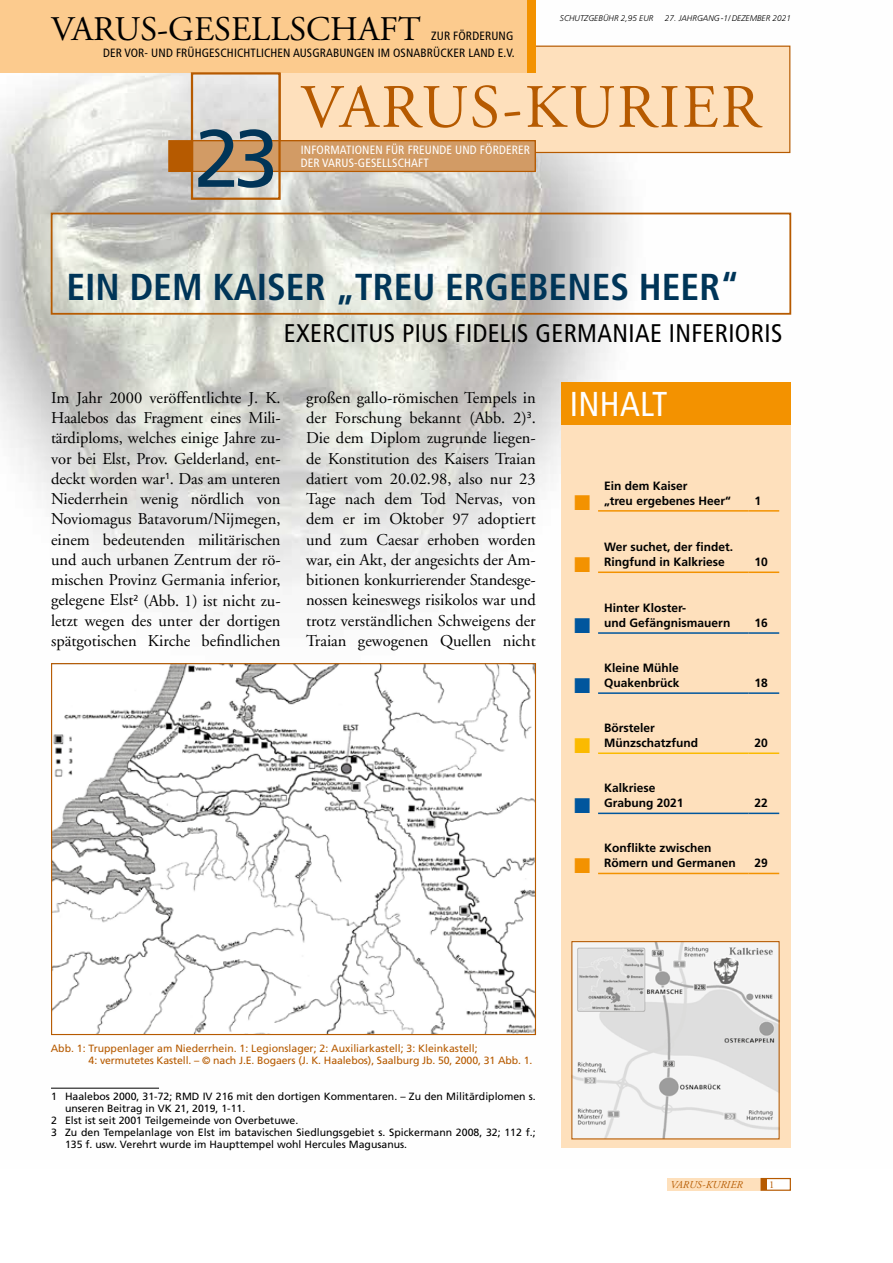
<style>
.page{position:relative;width:893px;height:1263px;background:#fff}
.page>*{position:absolute;margin:0;border:0;box-sizing:border-box;transform-origin:0 0}
.t1{font:81px "Frutiger";color:#003558}
.t2{font:61.5px "Adobe Garamond";letter-spacing:.04em;color:#b65a00}
.t3{font:700 condensed 37.5px "Frutiger";color:#003558}
.t4{font:34.5px "Adobe Garamond";color:#000}
.t5{font:condensed 34.5px "Frutiger";letter-spacing:.01em;color:#fff}
.t6{font:condensed 25.5px "Frutiger";letter-spacing:.015em;color:#000}
.t7{font:25.5px "Wingdings";color:#f39200}
.t8{font:25.5px "Wingdings";color:#00569d}
.t9{font:25.5px "Wingdings";color:#fbba00}
.t10{font:16.5px/20.2px "Adobe Garamond";color:#000;text-align:justify}
.t11{font:700 12px/15px "Frutiger";color:#000}
.t12{font:condensed 12px/17.5px "Frutiger";letter-spacing:.01em;color:#000;text-align:right}
.t13{font:condensed 12px/13.5px "Frutiger";letter-spacing:.01em;color:#fff}
.t14{font:10.5px "Frutiger";color:#000}
.t15{font:10.5px/12px "Frutiger";color:#b65a00}
.t16{font:italic 10.5px "Adobe Garamond";letter-spacing:.02em;color:#b65a00}
.t17{font:10.5px "Adobe Garamond";color:#b65a00}
.t18{font:italic 300 8.25px "Frutiger";color:#000}
</style>
<div class="page">
<div style="left:668px;top:1178px;width:93px;height:13px;background:#fee0bc"></div>
<div style="left:761px;top:1178px;width:30px;height:13px;border:1px solid #b65a00"></div>
<div style="left:761px;top:1178px;width:5px;height:12px;background:#b65a00"></div>
<img style="left:0;top:45px;width:792px;height:1043px">
<div style="left:279px;top:46px;width:511px;height:107px;background:#fee0bc;border:1px solid #b65a00"></div>
<div style="left:0;top:0;width:531px;height:72px;background:#fccb8e"></div>
<div style="left:527px;top:0;width:9px;height:72px;background:#f39200"></div>
<div style="left:168px;top:140px;width:368px;height:32px;background:#b65a00;border:1px solid #b65a00"></div>
<div style="left:193px;top:141px;width:342px;height:30px;background:#d29b65"></div>
<div style="left:192px;top:140px;width:344px;height:32px;border:1px solid #b65a00"></div>
<div style="left:191px;top:72px;width:90px;height:128px;border:2px solid #b65a00"></div>
<div style="left:51px;top:213px;width:740px;height:102px;border:2px solid #b65a00"></div>
<div style="left:561px;top:383px;width:230px;height:765px;background:#fee0bc"></div>
<div style="left:561px;top:383px;width:230px;height:42px;background:#f39200"></div>
<hr style="left:51px;top:1088px;width:108px;height:1px;background:#000">
<img style="left:53px;top:665px;width:481px;height:368px">
<hr style="left:598px;top:752px;width:151px;height:2px;background:#fbba00">
<hr style="left:749px;top:752px;width:30px;height:2px;background:#fbba00">
<hr style="left:598px;top:692px;width:151px;height:2px;background:#00569d">
<hr style="left:749px;top:692px;width:30px;height:2px;background:#00569d">
<hr style="left:598px;top:510px;width:151px;height:2px;background:#f39200">
<hr style="left:749px;top:510px;width:30px;height:2px;background:#f39200">
<hr style="left:598px;top:571px;width:151px;height:2px;background:#f39200">
<hr style="left:749px;top:571px;width:30px;height:2px;background:#f39200">
<hr style="left:598px;top:632px;width:151px;height:2px;background:#00569d">
<hr style="left:749px;top:632px;width:30px;height:2px;background:#00569d">
<hr style="left:598px;top:813px;width:151px;height:1px;background:#00569d">
<hr style="left:749px;top:813px;width:30px;height:1px;background:#00569d">
<hr style="left:598px;top:873px;width:151px;height:1px;background:#f39200">
<hr style="left:749px;top:873px;width:30px;height:1px;background:#f39200">
<img style="left:573px;top:943px;width:205px;height:194px">
<h3 class="t4" style="left:51px;top:11px;width:371px">VARUS-GESELLSCHAFT</h3>
<p class="t12" style="left:103px;top:27px;width:413px">ZUR FÖRDERUNG<br>DER VOR- UND FRÜHGESCHICHTLICHEN AUSGRABUNGEN IM OSNABRÜCKER LAND E.V.</p>
<p class="t18" style="left:560px;top:13px;width:95px">SCHUTZGEBÜHR 2,95 EUR</p>
<p class="t18" style="left:665px;top:13px;width:128px">27. JAHRGANG-1/ DEZEMBER 2021</p>
<h1 class="t1" style="left:194px;top:111px;width:86px">23</h1>
<h2 class="t2" style="left:301px;top:74px;width:461px">VARUS-KURIER</h2>
<p class="t13" style="left:301px;top:143px;width:231px">INFORMATIONEN FÜR FREUNDE UND FÖRDERER<br>DER VARUS-GESELLSCHAFT</p>
<h3 class="t3" style="left:66px;top:265px;width:675px">EIN DEM KAISER „TREU ERGEBENES HEER“</h3>
<h3 class="t6" style="left:284px;top:318px;width:500px">EXERCITUS PIUS FIDELIS GERMANIAE INFERIORIS</h3>
<p class="t10" style="left:51px;top:388px;width:231px">Im Jahr 2000 veröffentlichte J. K.<br>Haalebos das Fragment eines Mili&shy;tärdiploms, welches einige Jahre zu&shy;vor bei Elst, Prov. Gelderland, ent&shy;deckt worden war<sup>1</sup>. Das am unteren Niederrhein wenig nördlich von Noviomagus Batavorum/Nijmegen, einem bedeutenden militärischen und auch urbanen Zentrum der rö&shy;mischen Provinz Germania inferior, gelegene Elst<sup>2</sup> (Abb. 1) ist nicht zu&shy;letzt wegen des unter der dortigen spätgotischen Kirche befindlichen</p>
<p class="t10" style="left:306px;top:388px;width:231px">großen gallo-römischen Tempels in der Forschung bekannt (Abb. 2)<sup>3</sup>.<br>Die dem Diplom zugrunde liegen&shy;de Konstitution des Kaisers Traian datiert vom 20.02.98, also nur 23<br>Tage nach dem Tod Nervas, von dem er im Oktober 97 adoptiert und zum Caesar erhoben worden war, ein Akt, der angesichts der Am&shy;bitionen konkurrierender Standesge&shy;nossen keineswegs risikolos war und trotz verständlichen Schweigens der Traian gewogenen Quellen nicht</p>
<h3 class="t5" style="left:570px;top:384px;width:99px">INHALT</h3>
<h3 class="t7" style="left:573px;top:489px;width:21px">■</h3>
<p class="t11" style="left:604px;top:478px;width:128px">Ein dem Kaiser<br>„treu ergebenes Heer“</p>
<p class="t11" style="left:755px;top:493px;width:8px">1</p>
<h3 class="t7" style="left:573px;top:551px;width:21px">■</h3>
<p class="t11" style="left:604px;top:539px;width:131px">Wer suchet, der findet.<br>Ringfund in Kalkriese</p>
<p class="t11" style="left:755px;top:554px;width:15px">10</p>
<h3 class="t8" style="left:573px;top:612px;width:21px">■</h3>
<p class="t11" style="left:604px;top:600px;width:128px">Hinter Kloster-<br>und Gefängnismauern</p>
<p class="t11" style="left:755px;top:615px;width:15px">16</p>
<h3 class="t8" style="left:573px;top:672px;width:21px">■</h3>
<p class="t11" style="left:604px;top:660px;width:77px">Kleine Mühle<br>Quakenbrück</p>
<p class="t11" style="left:755px;top:675px;width:15px">18</p>
<h3 class="t9" style="left:573px;top:732px;width:21px">■</h3>
<p class="t11" style="left:604px;top:720px;width:95px">Börsteler<br>Münzschatzfund</p>
<p class="t11" style="left:755px;top:735px;width:15px">20</p>
<h3 class="t8" style="left:573px;top:792px;width:21px">■</h3>
<p class="t11" style="left:604px;top:780px;width:81px">Kalkriese<br>Grabung 2021</p>
<p class="t11" style="left:755px;top:795px;width:15px">22</p>
<h3 class="t7" style="left:573px;top:852px;width:21px">■</h3>
<p class="t11" style="left:604px;top:841px;width:133px">Konflikte zwischen<br>Römern und Germanen</p>
<p class="t11" style="left:755px;top:856px;width:15px">29</p>
<p class="t15" style="left:89px;top:1042px;width:445px;text-indent:-38px">Abb. 1: Truppenlager am Niederrhein. 1: Legionslager; 2: Auxiliarkastell; 3: Kleinkastell;<br>4: vermutetes Kastell. – © nach J.E. Bogaers (J. K. Haalebos), Saalburg Jb. 50, 2000, 31 Abb. 1.</p>
<p class="t14" style="left:51px;top:1090px;width:486px">1 Haalebos 2000, 31-72; RMD IV 216 mit den dortigen Kommentaren. – Zu den Militärdiplomen s.</p>
<p class="t14" style="left:65px;top:1102px;width:182px">unseren Beitrag in VK 21, 2019, 1-11.</p>
<p class="t14" style="left:51px;top:1114px;width:249px">2 Elst ist seit 2001 Teilgemeinde von Overbetuwe.</p>
<p class="t14" style="left:51px;top:1126px;width:486px">3 Zu den Tempelanlage von Elst im batavischen Siedlungsgebiet s. Spickermann 2008, 32; 112 f.;</p>
<p class="t14" style="left:65px;top:1138px;width:344px">135 f. usw. Verehrt wurde im Haupttempel wohl Hercules Magusanus.</p>
<p class="t16" style="left:670px;top:1178px;width:74px">VARUS-KURIER</p>
<p class="t17" style="left:769px;top:1179px;width:7px">1</p>
</div>
